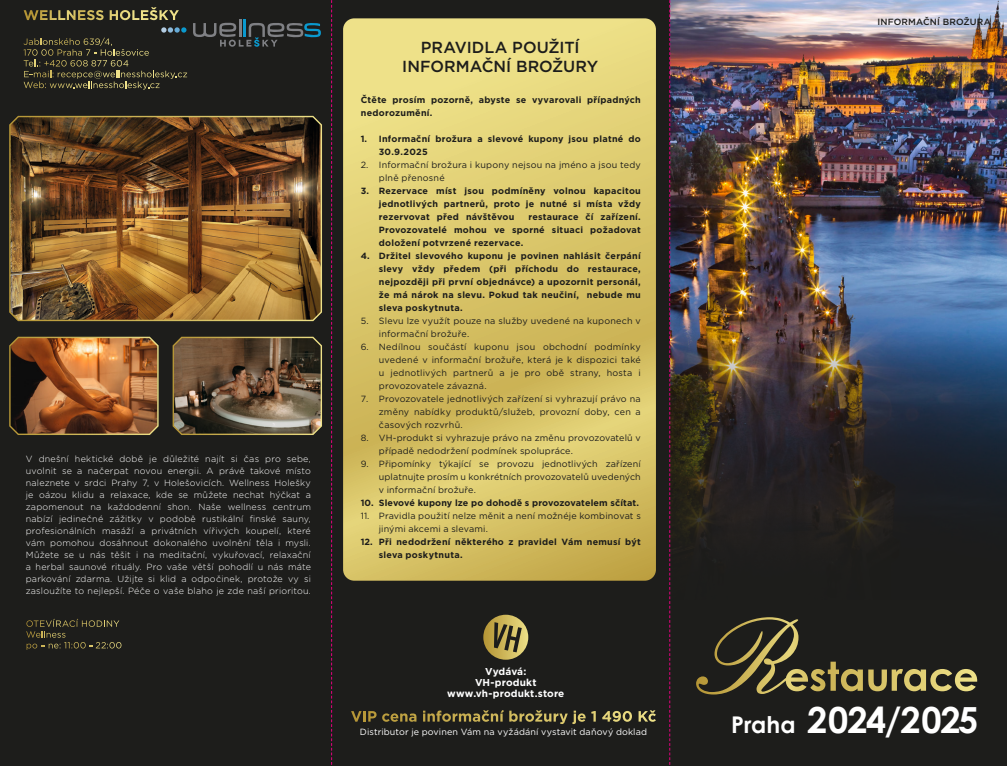
<style>
.page{position:relative;width:1007px;height:766px;background:#fff}
.page>*{position:absolute;margin:0;border:0;box-sizing:border-box;transform-origin:0 0}
.t1{font:700 36px "Century Gothic";letter-spacing:-.03em;color:#fff}
.t2{font:500 16px/19px "Gotham";color:#1d1d1b;text-align:center}
.t3{font:700 10px/11px "Gotham";letter-spacing:.01em;color:#fff;text-align:center}
.t4{font:9px/13px "Gotham";letter-spacing:.02em;color:#1d1d1b}
.t5{font:700 9px/13px "Gotham";letter-spacing:.025em;color:#1d1d1b}
.t6{font:300 9px/12px "Gotham";letter-spacing:.02em;color:#fff;text-align:justify}
.t7{font:9px "Gotham";letter-spacing:.01em;color:#fff}
.t8{font:500 9px "Gotham";letter-spacing:.02em;color:#1d1d1b}
.s1{font-size:23px}
</style>
<div class="page">
<div style="left:0;top:0;width:1006px;height:765px;background:#1d1d1b"></div>
<img style="left:670px;top:0;width:336px;height:317px">
<svg style="left:670px;top:317px;width:336px;height:448px"></svg>
<svg style="left:343px;top:18px;width:313px;height:562px"></svg>
<svg style="left:483px;top:614px;width:45px;height:45px"></svg>
<svg style="left:494px;top:622px;width:27px;height:30px"></svg>
<svg style="left:351px;top:711px;width:25px;height:10px"></svg>
<svg style="left:382px;top:713px;width:34px;height:8px"></svg>
<svg style="left:423px;top:710px;width:162px;height:13px"></svg>
<svg style="left:591px;top:711px;width:4px;height:10px"></svg>
<svg style="left:602px;top:711px;width:30px;height:10px"></svg>
<svg style="left:638px;top:710px;width:17px;height:11px"></svg>
<svg style="left:24px;top:10px;width:80px;height:10px"></svg>
<svg style="left:110px;top:7px;width:69px;height:13px"></svg>
<svg style="left:26px;top:618px;width:95px;height:31px"></svg>
<img style="left:11px;top:118px;width:309px;height:201px">
<div style="left:9px;top:116px;width:313px;height:205px;border:1px solid #fff;border-radius:8px"></div>
<img style="left:11px;top:338px;width:146px;height:95px">
<div style="left:9px;top:336px;width:150px;height:99px;border:1px solid #fff;border-radius:8px"></div>
<img style="left:172px;top:336px;width:150px;height:99px">
<svg style="left:23px;top:27px;width:164px;height:62px"></svg>
<svg style="left:193px;top:19px;width:128px;height:28px"></svg>
<svg style="left:696px;top:619px;width:111px;height:75px"></svg>
<svg style="left:331px;top:0;width:1px;height:765px"></svg>
<svg style="left:669px;top:0;width:1px;height:765px"></svg>
<p class="t6" style="left:26px;top:452px;width:286px">V dnešní hektické době je důležité najít si čas pro sebe, uvolnit se a načerpat novou energii. A právě takové místo naleznete v srdci Prahy 7, v Holešovicích. Wellness Holešky je oázou klidu a relaxace, kde se můžete nechat hýčkat a zapomenout na každodenní shon. Naše wellness centrum nabízí jedinečné zážitky v podobě rustikální finské sauny, profesionálních masáží a privátních vířivých koupelí, které vám pomohou dosáhnout dokonalého uvolnění těla i mysli.<br>Můžete se u nás těšit i na meditační, vykuřovací, relaxační a herbal saunové rituály. Pro vaše větší pohodlí u nás máte parkování zdarma. Užijte si klid a odpočinek, protože vy si zasloužíte to nejlepší. Péče o vaše blaho je zde naší prioritou.</p>
<h2 class="t2" style="left:402px;top:37px;width:197px">PRAVIDLA POUŽITÍ<br>INFORMAČNÍ BROŽURY</h2>
<p class="t5" style="left:361px;top:93px;width:281px">Čtěte prosím pozorně, abyste se vyvarovali případných nedorozumění.</p>
<p class="t5" style="left:379px;top:132px;width:263px;text-indent:-18px">1. Informační brožura a slevové kupony jsou platné do<br>30.9.2025</p>
<p class="t4" style="left:379px;top:158px;width:263px;text-indent:-18px">2. Informační brožura i kupony nejsou na jméno a jsou tedy plně přenosné</p>
<p class="t5" style="left:379px;top:184px;width:263px;text-align:justify;text-indent:-18px">3. Rezervace míst jsou podmíněny volnou kapacitou jednotlivých partnerů, proto je nutné si místa vždy rezervovat před návštěvou</p>
<p class="t5" style="left:379px;top:210px;width:263px;text-align:justify;text-indent:149px">restaurace čí zařízení.<br>Provozovatelé mohou ve sporné situaci požadovat doložení potvrzené rezervace.</p>
<p class="t5" style="left:379px;top:249px;width:263px;text-align:justify;text-indent:-18px">4. Držitel slevového kuponu je povinen nahlásit čerpání slevy vždy předem (při příchodu do restaurace, nejpozději při první objednávce) a upozornit personál, že má nárok na slevu. Pokud tak neučiní, nebude mu sleva poskytnuta.</p>
<p class="t4" style="left:379px;top:314px;width:263px;text-indent:-18px">5. Slevu lze využít pouze na služby uvedené na kuponech v informační brožuře.</p>
<p class="t4" style="left:379px;top:340px;width:263px;text-align:justify;text-indent:-18px">6. Nedílnou součástí kuponu jsou obchodní podmínky uvedené v informační brožuře, která je k dispozici také u jednotlivých partnerů a je pro obě strany, hosta i provozovatele závazná.</p>
<p class="t4" style="left:379px;top:392px;width:263px;text-align:justify;text-indent:-18px">7. Provozovatele jednotlivých zařízení si vyhrazují právo na změny nabídky produktů/služeb, provozní doby, cen a časových rozvrhů.</p>
<p class="t4" style="left:379px;top:431px;width:263px;text-indent:-18px">8. VH-produkt si vyhrazuje právo na změnu provozovatelů v případě nedodržení podmínek spolupráce.</p>
<p class="t4" style="left:379px;top:457px;width:263px;text-align:justify;text-indent:-18px">9. Připomínky týkající se provozu jednotlivých zařízení uplatnujte prosím u konkrétních provozovatelů uvedených v informační brožuře.</p>
<p class="t5" style="left:361px;top:496px;width:280px">10. Slevové kupony lze po dohodě s provozovatelem sčítat.</p>
<p class="t4" style="left:379px;top:509px;width:263px;text-indent:-18px">11. Pravidla použití nelze měnit a není možnéje kombinovat s jinými akcemi a slevami.</p>
<p class="t5" style="left:379px;top:535px;width:263px;text-indent:-18px">12. Při nedodržení některého z pravidel Vám nemusí být sleva poskytnuta.</p>
<p class="t3" style="left:447px;top:665px;width:119px">Vydává:<br>VH-produkt www.vh-produkt.store</p>
<p class="t7" style="left:360px;top:725px;width:288px">Distributor je povinen Vám na vyžádání vystavit daňový doklad</p>
<p class="t8" style="left:877px;top:16px;width:115px">INFORMAČNÍ BROŽURA</p>
<h1 class="t1" style="left:731px;top:692px;width:249px"><span class="s1">Praha</span> 2024/2025</h1>
</div>
